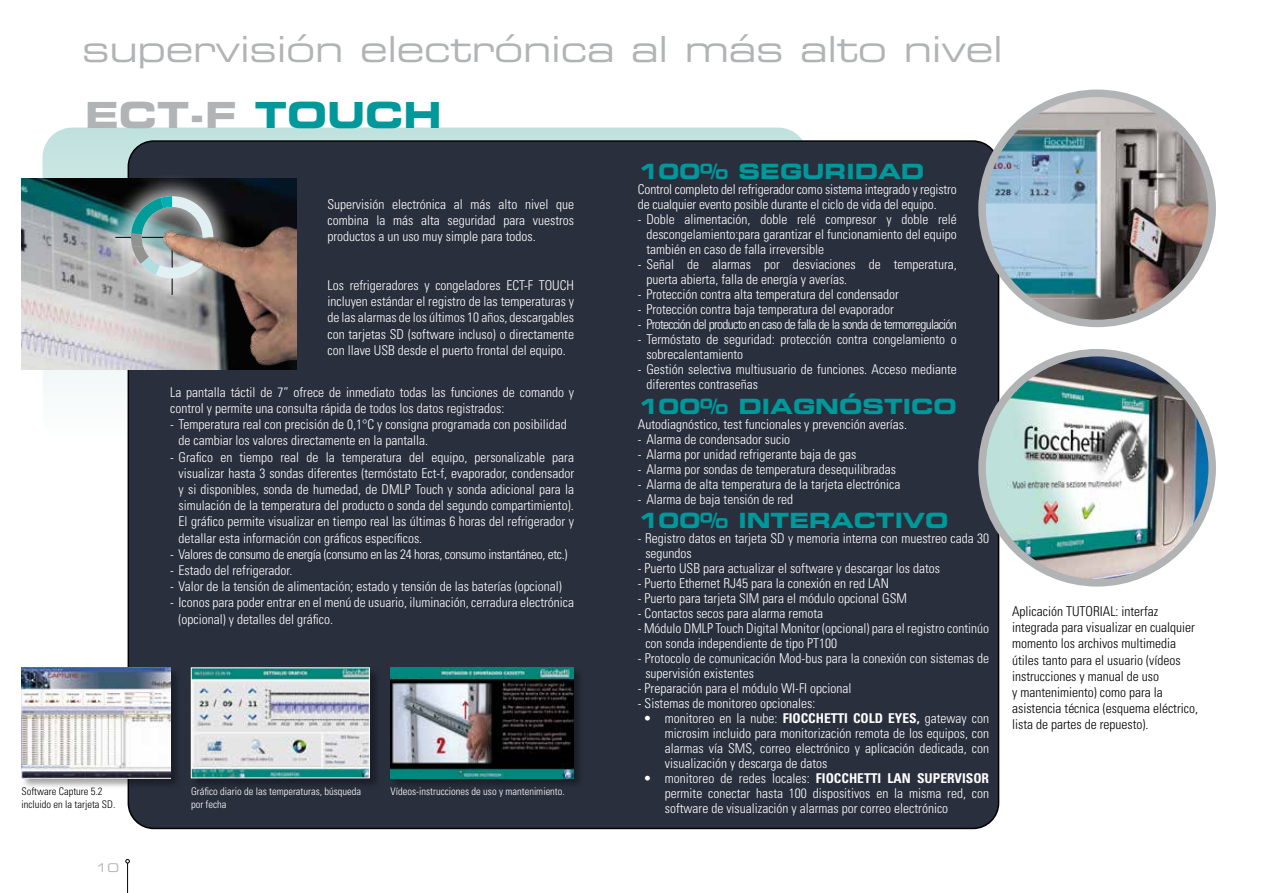
<style>
.page{position:relative;width:1263px;height:893px;background:#fff}
.page>*{position:absolute;margin:0;border:0;box-sizing:border-box;transform-origin:0 0}
.t1{font:36px "Eurostile LT Std Ex 2";letter-spacing:-.01em;color:#b1b3b4}
.t2{font:36px "Eurostile LT Std Bold Ex 2";color:#b1b3b4}
.t3{font:21px "Eurostile LT Std Bold Ex 2";color:#00989a}
.t4{font:300 condensed 13.5px/15px "Univers LT Std";color:#fff}
.t5{font:300 condensed 13.5px/16.2px "Univers LT Std";color:#000}
.t6{font:300 condensed 13.5px "Univers LT Std";letter-spacing:-.025em;color:#fff}
.t7{font:300 condensed 13.5px "Univers LT Std";letter-spacing:-.05em;color:#fff}
.t8{font:12px "Eurostile LT Std Ex 2";color:#b1b3b4}
.t9{font:300 condensed 10.5px/12.6px "Univers LT Std";color:#fff}
.t10{font:300 condensed 10.5px/12.6px "Univers LT Std";color:#000}
.s1{color:#00989a}
.s2{font-weight:700}
</style>
<div class="page">
<svg style="left:43px;top:128px;width:765px;height:318px"></svg>
<hr style="left:127px;top:863px;width:1px;height:30px;background:#000">
<svg style="left:125px;top:859px;width:5px;height:4px"></svg>
<div style="left:128px;top:141px;width:870px;height:687px;background:#2a2f3e;border-radius:26px"></div>
<img style="left:21px;top:179px;width:276px;height:191px">
<div style="left:92px;top:172px;width:145px;height:146px;background:#fff;opacity:.7"></div>
<hr style="left:115px;top:237px;width:64px;height:1px;background:#000">
<svg style="left:131px;top:196px;width:82px;height:82px;background:#80a7a7"></svg>
<img style="left:155px;top:213px;width:142px;height:157px">
<div style="left:21px;top:667px;width:160px;height:122px;background:#000;opacity:.35"></div>
<img style="left:21px;top:668px;width:149px;height:110px">
<img style="left:982px;top:353px;width:230px;height:230px;border-radius:115px">
<div style="left:978px;top:349px;width:238px;height:238px;border:8px solid #b1b3b4;border-radius:50%"></div>
<img style="left:982px;top:93px;width:229px;height:230px">
<div style="left:978px;top:90px;width:238px;height:237px;border:8px solid #b1b3b4;border-radius:50%"></div>
<div style="left:191px;top:667px;width:190px;height:122px;background:#000;opacity:.35"></div>
<img style="left:193px;top:670px;width:175px;height:106px">
<div style="left:191px;top:668px;width:179px;height:110px;border:1px solid #fff"></div>
<div style="left:390px;top:667px;width:195px;height:122px;background:#000;opacity:.35"></div>
<img style="left:391px;top:668px;width:182px;height:110px">
<h1 class="t1" style="left:82px;top:25px;width:922px">supervisión electrónica al más alto nivel</h1>
<h1 class="t2" style="left:85px;top:89px;width:358px">ECT-F <span class="s1">TOUCH</span></h1>
<p class="t4" style="left:327px;top:196px;width:248px;line-height:16.2px;text-align:justify">Supervisión electrónica al más alto nivel que combina la más alta seguridad para vuestros productos a un uso muy simple para todos.</p>
<p class="t4" style="left:327px;top:277px;width:248px;line-height:16.2px;text-align:justify">Los refrigeradores y congeladores ECT-F TOUCH incluyen estándar el registro de las temperaturas y de las alarmas de los últimos 10 años, descargables con tarjetas SD (software incluso) o directamente con llave USB desde el puerto frontal del equipo.</p>
<p class="t4" style="left:170px;top:384px;width:405px;line-height:16.2px">La pantalla táctil de 7” ofrece de inmediato todas las funciones de comando y control y permite una consulta rápida de todos los datos registrados:</p>
<p class="t4" style="left:179px;top:416px;width:390px;line-height:16.2px;text-indent:-9px">- Temperatura real con precisión de 0,1°C y consigna programada con posibilidad de cambiar los valores directamente en la pantalla.</p>
<p class="t4" style="left:179px;top:449px;width:397px;line-height:16.2px;text-align:justify;text-indent:-9px">- Grafico en tiempo real de la temperatura del equipo, personalizable para visualizar hasta 3 sondas diferentes (termóstato Ect-f, evaporador, condensador y si disponibles, sonda de humedad, de DMLP Touch y sonda adicional para la simulación de la temperatura del producto o sonda del segundo compartimiento).<br>El gráfico permite visualizar en tiempo real las últimas 6 horas del refrigerador y detallar esta información con gráficos específicos.</p>
<p class="t6" style="left:170px;top:546px;width:399px">- Valores de consumo de energía (consumo en las 24 horas, consumo instantáneo, etc.)</p>
<p class="t4" style="left:170px;top:563px;width:124px">- Estado del refrigerador.</p>
<p class="t4" style="left:170px;top:579px;width:393px">- Valor de la tensión de alimentación; estado y tensión de las baterías (opcional)</p>
<p class="t4" style="left:179px;top:594px;width:397px;line-height:16.2px;text-indent:-9px">- Iconos para poder entrar en el menú de usuario, iluminación, cerradura electrónica (opcional) y detalles del gráfico.</p>
<p class="t10" style="left:21px;top:785px;width:95px">Software Capture 5.2 incluido en la tarjeta SD.</p>
<p class="t9" style="left:191px;top:785px;width:172px">Gráfico diario de las temperaturas, búsqueda por fecha</p>
<p class="t9" style="left:391px;top:785px;width:176px">Vídeos-instrucciones de uso y mantenimiento.</p>
<h2 class="t3" style="left:638px;top:157px;width:288px">100% SEGURIDAD</h2>
<p class="t4" style="left:638px;top:182px;width:320px">Control completo del refrigerador como sistema integrado y registro de cualquier evento posible durante el ciclo de vida del equipo.</p>
<p class="t4" style="left:646px;top:212px;width:312px;text-align:justify;text-indent:-9px">- Doble alimentación, doble relé compresor y doble relé descongelamiento:para garantizar el funcionamiento del equipo también en caso de falla irreversible</p>
<p class="t4" style="left:646px;top:257px;width:312px;text-indent:-9px">- Señal de alarmas por desviaciones de temperatura, puerta abierta, falla de energía y averías.</p>
<p class="t4" style="left:638px;top:287px;width:263px">- Protección contra alta temperatura del condensador</p>
<p class="t4" style="left:638px;top:302px;width:257px">- Protección contra baja temperatura del evaporador</p>
<p class="t7" style="left:638px;top:317px;width:320px">- Protección del producto en caso de falla de la sonda de termorregulación</p>
<p class="t4" style="left:646px;top:332px;width:312px;text-indent:-9px">- Termóstato de seguridad: protección contra congelamiento o sobrecalentamiento</p>
<p class="t4" style="left:646px;top:362px;width:312px;text-indent:-9px">- Gestión selectiva multiusuario de funciones. Acceso mediante diferentes contraseñas</p>
<h2 class="t3" style="left:638px;top:392px;width:321px">100% DIAGNÓSTICO</h2>
<p class="t4" style="left:638px;top:417px;width:271px">Autodiagnóstico, test funcionales y prevención averías.</p>
<p class="t4" style="left:638px;top:432px;width:154px">- Alarma de condensador sucio</p>
<p class="t4" style="left:638px;top:447px;width:220px">- Alarma por unidad refrigerante baja de gas</p>
<p class="t4" style="left:638px;top:462px;width:260px">- Alarma por sondas de temperatura desequilibradas</p>
<p class="t4" style="left:638px;top:477px;width:264px">- Alarma de alta temperatura de la tarjeta electrónica</p>
<p class="t4" style="left:638px;top:492px;width:157px">- Alarma de baja tensión de red</p>
<h2 class="t3" style="left:638px;top:506px;width:312px">100% INTERACTIVO</h2>
<p class="t4" style="left:645px;top:531px;width:345px;text-indent:-8px">- Registro datos en tarjeta SD y memoria interna con muestreo cada 30 segundos</p>
<p class="t4" style="left:638px;top:561px;width:304px">- Puerto USB para actualizar el software y descargar los datos</p>
<p class="t4" style="left:638px;top:576px;width:253px">- Puerto Ethernet RJ45 para la conexión en red LAN</p>
<p class="t4" style="left:638px;top:591px;width:271px">- Puerto para tarjeta SIM para el módulo opcional GSM</p>
<p class="t4" style="left:638px;top:606px;width:187px">- Contactos secos para alarma remota</p>
<p class="t4" style="left:645px;top:621px;width:345px;text-indent:-8px">- Módulo DMLP Touch Digital Monitor (opcional) para el registro continúo con sonda independiente de tipo PT100</p>
<p class="t4" style="left:645px;top:651px;width:345px;text-indent:-8px">- Protocolo de comunicación Mod-bus para la conexión con sistemas de supervisión existentes</p>
<p class="t4" style="left:638px;top:681px;width:215px">- Preparación para el módulo WI-FI opcional</p>
<p class="t4" style="left:638px;top:696px;width:179px">- Sistemas de monitoreo opcionales:</p>
<p class="t4" style="left:665px;top:711px;width:326px;text-align:justify;text-indent:-21px">• monitoreo en la nube: <span class="s2">FIOCCHETTI COLD EYES,</span> gateway con microsim incluido para monitorización remota de los equipos, con alarmas vía SMS, correo electrónico y aplicación dedicada, con visualización y descarga de datos</p>
<p class="t4" style="left:665px;top:771px;width:326px;text-align:justify;text-indent:-21px">• monitoreo de redes locales: <span class="s2">FIOCCHETTI LAN SUPERVISOR </span>permite conectar hasta 100 dispositivos en la misma red, con software de visualización y alarmas por correo electrónico</p>
<p class="t5" style="left:1012px;top:603px;width:187px">Aplicación TUTORIAL: interfaz integrada para visualizar en cualquier momento los archivos multimedia útiles tanto para el usuario (vídeos instrucciones y manual de uso<br>y mantenimiento) como para la asistencia técnica (esquema eléctrico, lista de partes de repuesto).</p>
<p class="t8" style="left:96px;top:860px;width:25px">10</p>
</div>
